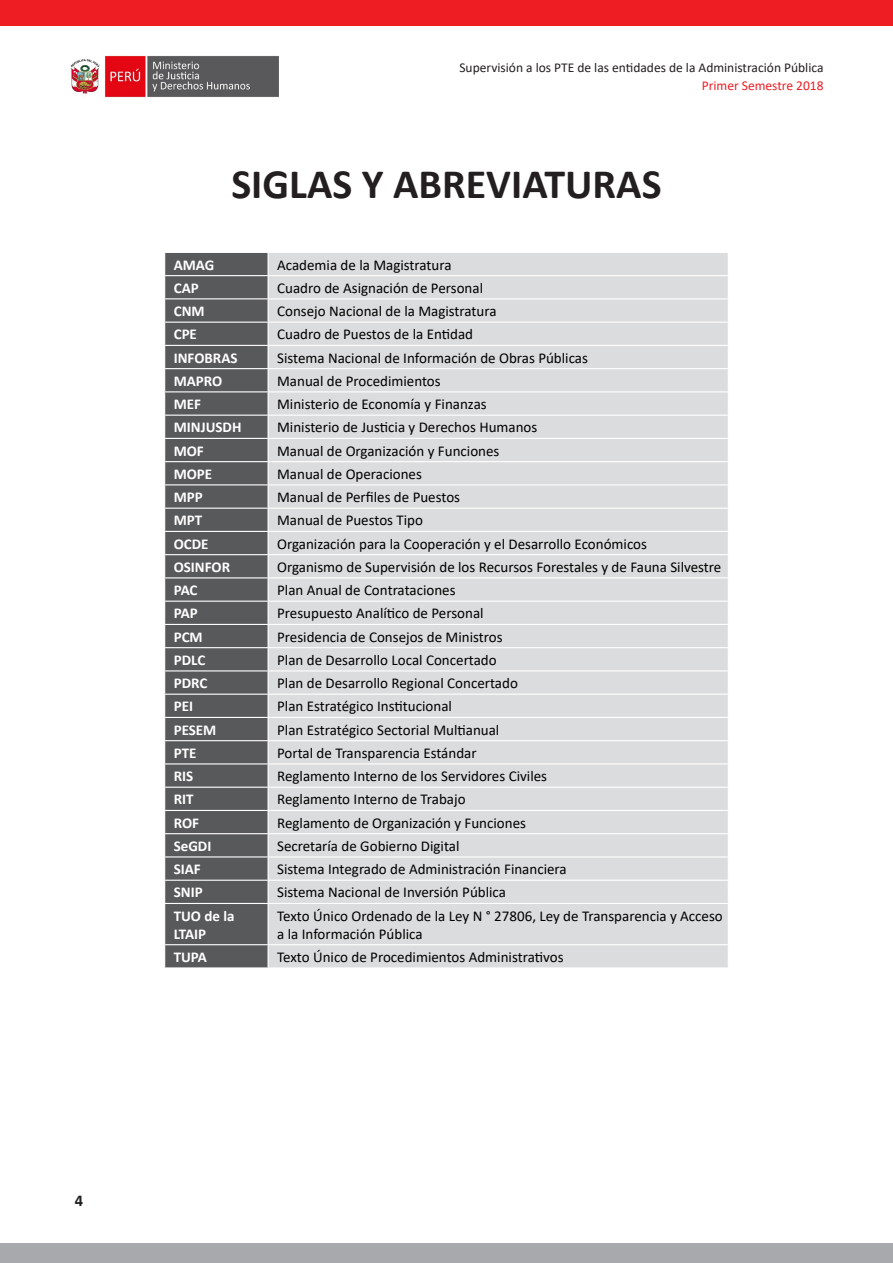
<style>
.page{position:relative;width:893px;height:1263px;background:#fff}
.page>*{position:absolute;margin:0;border:0;box-sizing:border-box;transform-origin:0 0}
.Título{font:700 42px "Calibri";color:#231f20}
.t1{font:700 16.5px "Calibri";color:#231f20}
.Tabla{font:15px/18px "Calibri";color:#000}
.Tabla-2{font:700 15px/18px "Calibri";color:#fff}
.t2{font:13.5px "Calibri";color:#231f20}
.t3{font:13.5px "Calibri";color:#ee1d23}
</style>
<div class="page">
<div style="left:0;top:0;width:893px;height:26px;background:#ee1d23"></div>
<div style="left:0;top:1244px;width:893px;height:19px;background:#a8a9ad"></div>
<img style="left:70px;top:55px;width:209px;height:43px">
<div style="left:165px;top:253px;width:103px;height:714px;background:#58595b"></div>
<div style="left:269px;top:253px;width:459px;height:714px;background:#dbdcdd"></div>
<hr style="left:164px;top:275px;width:104px;height:1px;background:#fff">
<hr style="left:268px;top:275px;width:461px;height:1px;background:#fff">
<hr style="left:164px;top:298px;width:104px;height:1px;background:#fff">
<hr style="left:268px;top:298px;width:461px;height:1px;background:#fff">
<hr style="left:164px;top:322px;width:104px;height:1px;background:#fff">
<hr style="left:268px;top:322px;width:461px;height:1px;background:#fff">
<hr style="left:164px;top:345px;width:104px;height:1px;background:#fff">
<hr style="left:268px;top:345px;width:461px;height:1px;background:#fff">
<hr style="left:164px;top:368px;width:104px;height:1px;background:#fff">
<hr style="left:268px;top:368px;width:461px;height:1px;background:#fff">
<hr style="left:164px;top:391px;width:104px;height:1px;background:#fff">
<hr style="left:268px;top:391px;width:461px;height:1px;background:#fff">
<hr style="left:164px;top:415px;width:104px;height:1px;background:#fff">
<hr style="left:268px;top:415px;width:461px;height:1px;background:#fff">
<hr style="left:164px;top:438px;width:104px;height:1px;background:#fff">
<hr style="left:268px;top:438px;width:461px;height:1px;background:#fff">
<hr style="left:164px;top:461px;width:104px;height:1px;background:#fff">
<hr style="left:268px;top:461px;width:461px;height:1px;background:#fff">
<hr style="left:164px;top:484px;width:104px;height:1px;background:#fff">
<hr style="left:268px;top:484px;width:461px;height:1px;background:#fff">
<hr style="left:164px;top:508px;width:104px;height:1px;background:#fff">
<hr style="left:268px;top:508px;width:461px;height:1px;background:#fff">
<hr style="left:164px;top:531px;width:104px;height:1px;background:#fff">
<hr style="left:268px;top:531px;width:461px;height:1px;background:#fff">
<hr style="left:164px;top:554px;width:104px;height:1px;background:#fff">
<hr style="left:268px;top:554px;width:461px;height:1px;background:#fff">
<hr style="left:164px;top:577px;width:104px;height:1px;background:#fff">
<hr style="left:268px;top:577px;width:461px;height:1px;background:#fff">
<hr style="left:164px;top:601px;width:104px;height:1px;background:#fff">
<hr style="left:268px;top:601px;width:461px;height:1px;background:#fff">
<hr style="left:164px;top:624px;width:104px;height:1px;background:#fff">
<hr style="left:268px;top:624px;width:461px;height:1px;background:#fff">
<hr style="left:164px;top:647px;width:104px;height:1px;background:#fff">
<hr style="left:268px;top:647px;width:461px;height:1px;background:#fff">
<hr style="left:164px;top:670px;width:104px;height:1px;background:#fff">
<hr style="left:268px;top:670px;width:461px;height:1px;background:#fff">
<hr style="left:164px;top:694px;width:104px;height:1px;background:#fff">
<hr style="left:268px;top:694px;width:461px;height:1px;background:#fff">
<hr style="left:164px;top:717px;width:104px;height:1px;background:#fff">
<hr style="left:268px;top:717px;width:461px;height:1px;background:#fff">
<hr style="left:164px;top:740px;width:104px;height:1px;background:#fff">
<hr style="left:268px;top:740px;width:461px;height:1px;background:#fff">
<hr style="left:164px;top:763px;width:104px;height:1px;background:#fff">
<hr style="left:268px;top:763px;width:461px;height:1px;background:#fff">
<hr style="left:164px;top:787px;width:104px;height:1px;background:#fff">
<hr style="left:268px;top:787px;width:461px;height:1px;background:#fff">
<hr style="left:164px;top:810px;width:104px;height:1px;background:#fff">
<hr style="left:268px;top:810px;width:461px;height:1px;background:#fff">
<hr style="left:164px;top:833px;width:104px;height:1px;background:#fff">
<hr style="left:268px;top:833px;width:461px;height:1px;background:#fff">
<hr style="left:164px;top:856px;width:104px;height:1px;background:#fff">
<hr style="left:268px;top:856px;width:461px;height:1px;background:#fff">
<hr style="left:164px;top:880px;width:104px;height:1px;background:#fff">
<hr style="left:268px;top:880px;width:461px;height:1px;background:#fff">
<hr style="left:164px;top:903px;width:104px;height:1px;background:#fff">
<hr style="left:268px;top:903px;width:461px;height:1px;background:#fff">
<hr style="left:164px;top:944px;width:104px;height:1px;background:#fff">
<hr style="left:268px;top:944px;width:461px;height:1px;background:#fff">
<svg style="left:164px;top:276px;width:1px;height:605px"></svg>
<svg style="left:268px;top:253px;width:1px;height:650px"></svg>
<svg style="left:268px;top:945px;width:1px;height:22px"></svg>
<p class="t2" style="left:459px;top:58px;width:366px">Supervisión a los PTE de las entidades de la Administración Pública</p>
<p class="t3" style="left:702px;top:76px;width:123px">Primer Semestre 2018</p>
<p class="Título" style="left:231px;top:154px;width:432px">SIGLAS Y ABREVIATURAS</p>
<p class="Tabla-2" style="left:174px;top:255px;width:42px">AMAG</p>
<p class="Tabla" style="left:277px;top:255px;width:176px">Academia de la Magistratura</p>
<p class="Tabla-2" style="left:174px;top:279px;width:27px">CAP</p>
<p class="Tabla" style="left:277px;top:278px;width:207px">Cuadro de Asignación de Personal</p>
<p class="Tabla-2" style="left:174px;top:302px;width:32px">CNM</p>
<p class="Tabla" style="left:277px;top:302px;width:221px">Consejo Nacional de la Magistratura</p>
<p class="Tabla-2" style="left:174px;top:325px;width:25px">CPE</p>
<p class="Tabla" style="left:277px;top:325px;width:197px">Cuadro de Puestos de la Entidad</p>
<p class="Tabla-2" style="left:174px;top:348px;width:65px">INFOBRAS</p>
<p class="Tabla" style="left:277px;top:348px;width:312px">Sistema Nacional de Información de Obras Públicas</p>
<p class="Tabla-2" style="left:174px;top:372px;width:50px">MAPRO</p>
<p class="Tabla" style="left:277px;top:371px;width:165px">Manual de Procedimientos</p>
<p class="Tabla-2" style="left:174px;top:395px;width:29px">MEF</p>
<p class="Tabla" style="left:277px;top:395px;width:211px">Ministerio de Economía y Finanzas</p>
<p class="Tabla-2" style="left:174px;top:418px;width:69px">MINJUSDH</p>
<p class="Tabla" style="left:277px;top:418px;width:262px">Ministerio de Justicia y Derechos Humanos</p>
<p class="Tabla-2" style="left:174px;top:441px;width:32px">MOF</p>
<p class="Tabla" style="left:277px;top:441px;width:224px">Manual de Organización y Funciones</p>
<p class="Tabla-2" style="left:174px;top:465px;width:40px">MOPE</p>
<p class="Tabla" style="left:277px;top:464px;width:146px">Manual de Operaciones</p>
<p class="Tabla-2" style="left:174px;top:488px;width:31px">MPP</p>
<p class="Tabla" style="left:277px;top:488px;width:184px">Manual de Perfiles de Puestos</p>
<p class="Tabla-2" style="left:174px;top:511px;width:30px">MPT</p>
<p class="Tabla" style="left:277px;top:511px;width:147px">Manual de Puestos Tipo</p>
<p class="Tabla-2" style="left:174px;top:534px;width:36px">OCDE</p>
<p class="Tabla" style="left:277px;top:534px;width:371px">Organización para la Cooperación y el Desarrollo Económicos</p>
<p class="Tabla-2" style="left:174px;top:558px;width:58px">OSINFOR</p>
<p class="Tabla" style="left:277px;top:557px;width:446px">Organismo de Supervisión de los Recursos Forestales y de Fauna Silvestre</p>
<p class="Tabla-2" style="left:174px;top:581px;width:25px">PAC</p>
<p class="Tabla" style="left:277px;top:581px;width:180px">Plan Anual de Contrataciones</p>
<p class="Tabla-2" style="left:174px;top:604px;width:26px">PAP</p>
<p class="Tabla" style="left:277px;top:604px;width:208px">Presupuesto Analítico de Personal</p>
<p class="Tabla-2" style="left:174px;top:627px;width:31px">PCM</p>
<p class="Tabla" style="left:277px;top:627px;width:227px">Presidencia de Consejos de Ministros</p>
<p class="Tabla-2" style="left:174px;top:651px;width:33px">PDLC</p>
<p class="Tabla" style="left:277px;top:650px;width:221px">Plan de Desarrollo Local Concertado</p>
<p class="Tabla-2" style="left:174px;top:674px;width:35px">PDRC</p>
<p class="Tabla" style="left:277px;top:674px;width:242px">Plan de Desarrollo Regional Concertado</p>
<p class="Tabla-2" style="left:174px;top:697px;width:21px">PEI</p>
<p class="Tabla" style="left:277px;top:697px;width:176px">Plan Estratégico Institucional</p>
<p class="Tabla-2" style="left:174px;top:720px;width:44px">PESEM</p>
<p class="Tabla" style="left:277px;top:720px;width:224px">Plan Estratégico Sectorial Multianual</p>
<p class="Tabla-2" style="left:174px;top:744px;width:24px">PTE</p>
<p class="Tabla" style="left:277px;top:743px;width:201px">Portal de Transparencia Estándar</p>
<p class="Tabla-2" style="left:174px;top:767px;width:21px">RIS</p>
<p class="Tabla" style="left:277px;top:767px;width:271px">Reglamento Interno de los Servidores Civiles</p>
<p class="Tabla-2" style="left:174px;top:790px;width:21px">RIT</p>
<p class="Tabla" style="left:277px;top:790px;width:190px">Reglamento Interno de Trabajo</p>
<p class="Tabla-2" style="left:174px;top:813px;width:27px">ROF</p>
<p class="Tabla" style="left:277px;top:813px;width:250px">Reglamento de Organización y Funciones</p>
<p class="Tabla-2" style="left:174px;top:837px;width:39px">SeGDI</p>
<p class="Tabla" style="left:277px;top:836px;width:184px">Secretaría de Gobierno Digital</p>
<p class="Tabla-2" style="left:174px;top:860px;width:29px">SIAF</p>
<p class="Tabla" style="left:277px;top:860px;width:291px">Sistema Integrado de Administración Financiera</p>
<p class="Tabla-2" style="left:174px;top:883px;width:30px">SNIP</p>
<p class="Tabla" style="left:277px;top:883px;width:230px">Sistema Nacional de Inversión Pública</p>
<p class="Tabla-2" style="left:174px;top:906px;width:62px">TUO de la<br>LTAIP</p>
<p class="Tabla" style="left:277px;top:906px;width:447px">Texto Único Ordenado de la Ley N ° 27806, Ley de Transparencia y Acceso a la Información Pública</p>
<p class="Tabla-2" style="left:174px;top:948px;width:35px">TUPA</p>
<p class="Tabla" style="left:277px;top:947px;width:288px">Texto Único de Procedimientos Administrativos</p>
<p class="t1" style="left:75px;top:1189px;width:10px">4</p>
</div>
